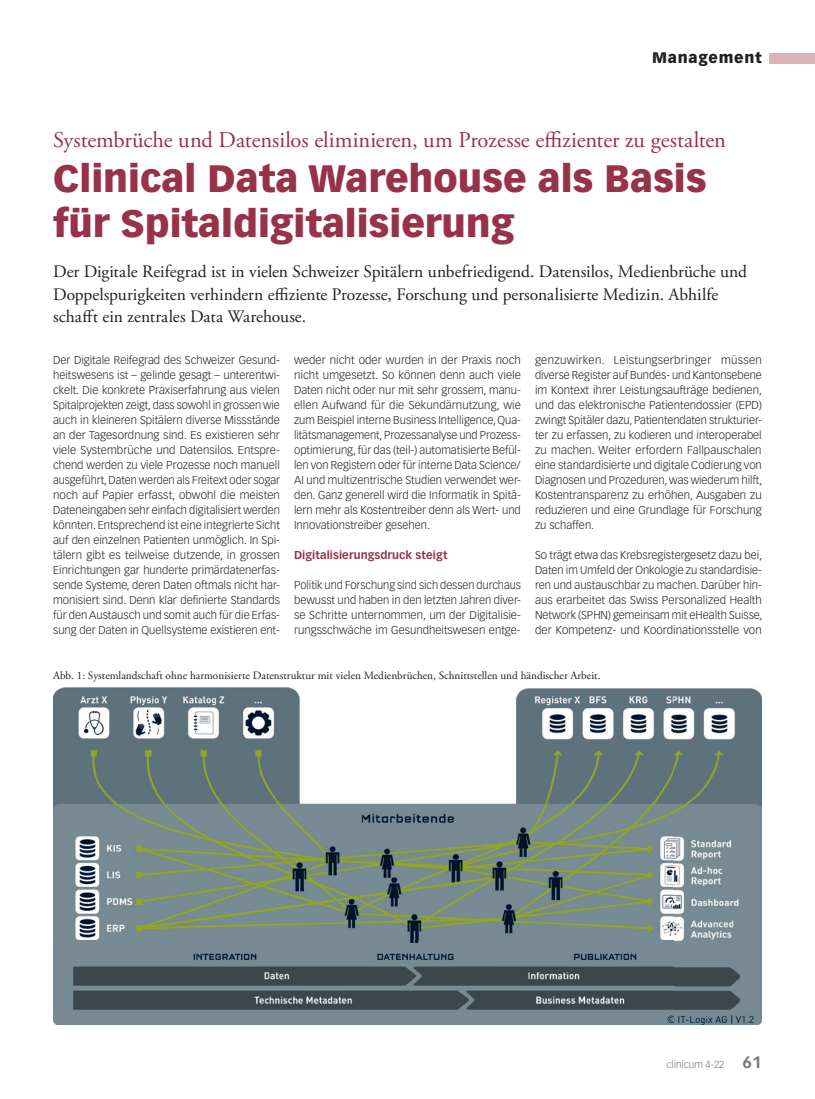
<style>
.page{position:relative;width:815px;height:1099px;background:#fff}
.page>*{position:absolute;margin:0;border:0;box-sizing:border-box;transform-origin:0 0}
.t1{font:900 37.5px/45px "Vectora LT Std";color:#983249}
.t2{font:22.5px "Adobe Garamond Pro";letter-spacing:-.005em;color:#983249}
.t3{font:17.5px/22.5px "Adobe Garamond Pro";color:#231f20}
.t4{font:900 15px "Vectora LT Std";letter-spacing:.05em;color:#231f20}
.t5{font:300 11.25px/15px "Vectora LT Std";color:#231f20;text-align:justify}
.t6{font:11.25px "Adobe Garamond Pro";color:#231f20}
.t7{font:700 11.25px "Vectora LT Std";letter-spacing:.005em;color:#983249}
.t8{font:300 10px "Vectora LT Std";color:#76787b}
.s1{font-weight:700;font-size:16.25px}
</style>
<div class="page">
<div style="left:770px;top:53px;width:45px;height:10px;background:#d9b4b3"></div>
<img style="left:53px;top:687px;width:709px;height:337px">
<h3 class="t4" style="left:652px;top:49px;width:111px">Management</h3>
<h2 class="t2" style="left:53px;top:126px;width:674px">Systembrüche und Datensilos eliminieren, um Prozesse effizienter zu gestalten</h2>
<h1 class="t1" style="left:53px;top:155px;width:655px">Clinical Data Warehouse als Basis für Spitaldigitalisierung</h1>
<p class="t3" style="left:53px;top:261px;width:695px">Der Digitale Reifegrad ist in vielen Schweizer Spitälern unbefriedigend. Datensilos, Medienbrüche und<br>Doppelspurigkeiten verhindern effiziente Prozesse, Forschung und personalisierte Medizin. Abhilfe schafft ein zentrales Data Warehouse.</p>
<p class="t5" style="left:53px;top:353px;width:228px">Der Digitale Reifegrad des Schweizer Gesund&shy;heitswesens ist – gelinde gesagt – unterentwi&shy;ckelt. Die konkrete Praxiserfahrung aus vielen Spitalprojekten zeigt, dass sowohl in grossen wie auch in kleineren Spitälern diverse Missstände an der Tagesordnung sind. Es existieren sehr viele Systembrüche und Datensilos. Entspre&shy;chend werden zu viele Prozesse noch manuell ausgeführt, Daten werden als Freitext oder sogar noch auf Papier erfasst, obwohl die meisten Dateneingaben sehr einfach digitalisiert werden könnten. Entsprechend ist eine integrierte Sicht auf den einzelnen Patienten unmöglich. In Spi&shy;tälern gibt es teilweise dutzende, in grossen Einrichtungen gar hunderte primärdatenerfas&shy;sende Systeme, deren Daten oftmals nicht har&shy;monisiert sind. Denn klar definierte Standards für den Austausch und somit auch für die Erfas&shy;sung der Daten in Quellsysteme existieren ent-</p>
<p class="t5" style="left:294px;top:353px;width:228px">weder nicht oder wurden in der Praxis noch nicht umgesetzt. So können denn auch viele Daten nicht oder nur mit sehr grossem, manu&shy;ellen Aufwand für die Sekundärnutzung, wie zum Beispiel interne Business Intelligence, Qua&shy;litätsmanagement, Prozessanalyse und Prozess&shy;optimierung, für das (teil-) automatisierte Befül&shy;len von Registern oder für interne Data Science/ AI und multizentrische Studien verwendet wer&shy;den. Ganz generell wird die Informatik in Spitä&shy;lern mehr als Kostentreiber denn als Wert- und Innovationstreiber gesehen.</p>
<p class="t5" style="left:535px;top:353px;width:229px">genzuwirken. Leistungserbringer müssen diverse Register auf Bundes- und Kantonsebene im Kontext ihrer Leistungsaufträge bedienen, und das elektronische Patientendossier (EPD) zwingt Spitäler dazu, Patientendaten strukturier&shy;ter zu erfassen, zu kodieren und interoperabel zu machen. Weiter erfordern Fallpauschalen eine standardisierte und digitale Codierung von Diagnosen und Prozeduren, was wiederum hilft, Kostentransparenz zu erhöhen, Ausgaben zu reduzieren und eine Grundlage für Forschung zu schaffen.</p>
<p class="t5" style="left:535px;top:548px;width:229px">So trägt etwa das Krebsregistergesetz dazu bei, Daten im Umfeld der Onkologie zu standardisie&shy;ren und austauschbar zu machen. Darüber hin&shy;aus erarbeitet das Swiss Personalized Health Network (SPHN) gemeinsam mit eHealth Suisse, der Kompetenz- und Koordinationsstelle von</p>
<p class="t7" style="left:294px;top:548px;width:155px">Digitalisierungsdruck steigt</p>
<p class="t5" style="left:294px;top:578px;width:228px">Politik und Forschung sind sich dessen durchaus bewusst und haben in den letzten Jahren diver&shy;se Schritte unternommen, um der Digitalisie&shy;rungsschwäche im Gesundheitswesen entge-</p>
<p class="t6" style="left:53px;top:669px;width:549px">Abb. 1: Systemlandschaft ohne harmonisierte Datenstruktur mit vielen Medienbrüchen, Schnittstellen und händischer Arbeit.</p>
<p class="t8" style="left:667px;top:1058px;width:97px">clinicum 4-22 <span class="s1">61</span></p>
</div>
